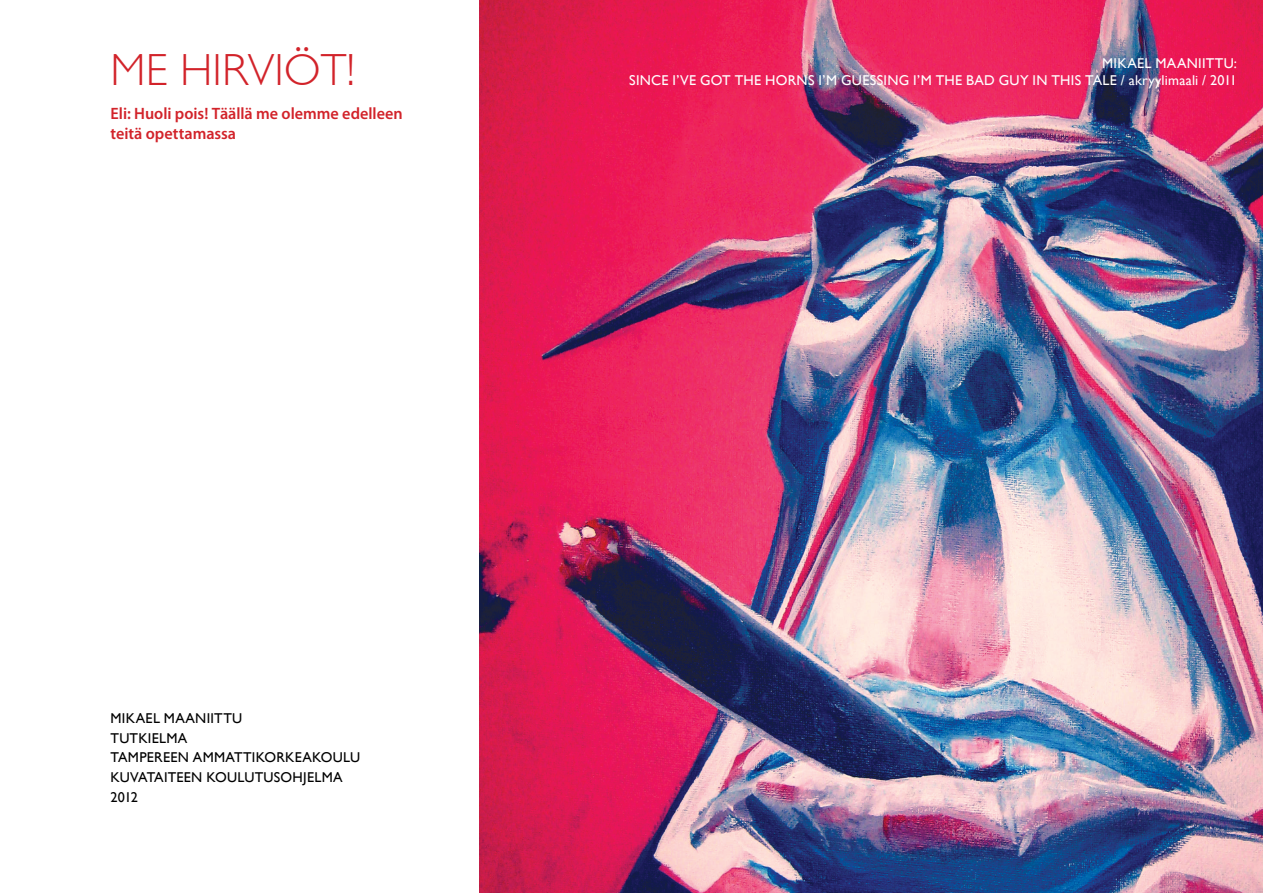
<style>
.page{position:relative;width:1263px;height:893px;background:#fff}
.page>*{position:absolute;margin:0;border:0;box-sizing:border-box;transform-origin:0 0}
.t1{font:300 45px "Gill Sans";color:#d2232a}
.t2{font:600 16.5px/19.8px "Myriad Pro";color:#d2232a}
.t3{font:14.25px "Gill Sans";letter-spacing:.02em;color:#fff}
.t4{font:14.25px/19.8px "Gill Sans";letter-spacing:.02em;color:#000}
</style>
<div class="page">
<img style="left:479px;top:0;width:784px;height:893px">
<h1 class="t1" style="left:111px;top:44px;width:246px">ME HIRVIÖT!</h1>
<p class="t2" style="left:111px;top:103px;width:294px">Eli: Huoli pois! Täällä me olemme edelleen teitä opettamassa</p>
<p class="t3" style="left:1102px;top:55px;width:136px">MIKAEL MAANIITTU:</p>
<p class="t3" style="left:629px;top:72px;width:465px">SINCE I’VE GOT THE HORNS I’M GUESSING I’M THE BAD GUY IN THIS TALE</p>
<p class="t3" style="left:1121px;top:72px;width:118px">/ AKRYYLIMAALI / 2011</p>
<p class="t4" style="left:111px;top:708px;width:20px">MIKAEL</p>
<p class="t4" style="left:164px;top:708px;width:21px">MAANIITTU</p>
<p class="t4" style="left:111px;top:728px;width:9px">TUTKIEL</p>
<p class="t4" style="left:111px;top:728px;width:78px;text-indent:56px">MA<br>TAMPEREEN</p>
<p class="t4" style="left:193px;top:747px;width:42px">AMMATTIK</p>
<p class="t4" style="left:264px;top:747px;width:31px">ORKEAK</p>
<p class="t4" style="left:321px;top:747px;width:22px">OULU</p>
<p class="t4" style="left:111px;top:767px;width:37px">KU VATAITEEN</p>
<p class="t4" style="left:206px;top:767px;width:31px">KOULUTU</p>
<p class="t4" style="left:274px;top:767px;width:70px">SOHJELMA</p>
<p class="t4" style="left:111px;top:787px;width:29px">2012</p>
</div>
